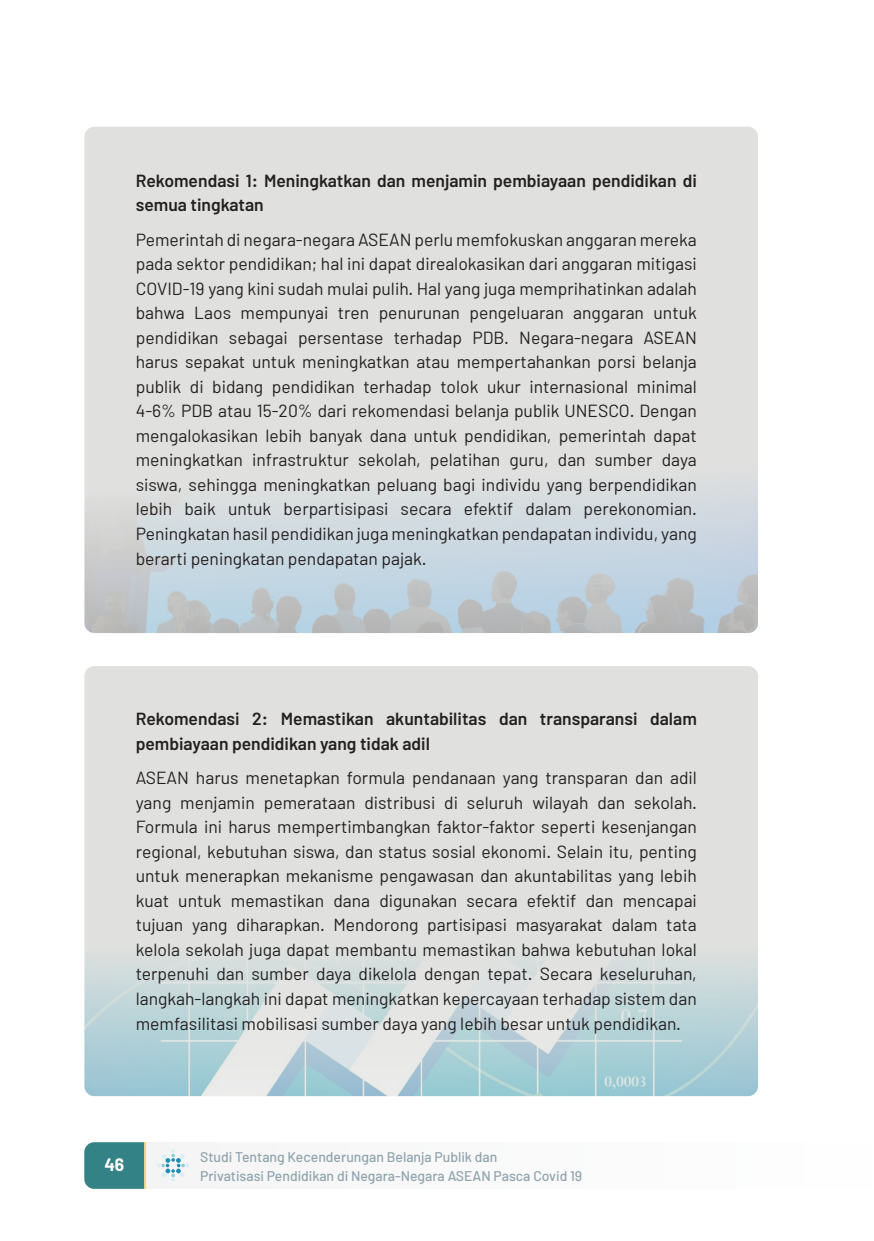
<style>
.page{position:relative;width:874px;height:1241px;background:#fff}
.page>*{position:absolute;margin:0;border:0;box-sizing:border-box;transform-origin:0 0}
.t1{font:17.5px/24.5px "Barlow";color:#231f20;text-align:justify}
.t2{font:600 17.5px/24.5px "Barlow";color:#231f20}
.t3{font:700 17.5px "Barlow";color:#fff}
.t4{font:500 14px/19.2px "Barlow";color:#8fa3ad}
</style>
<div class="page">
<div style="left:84px;top:1142px;width:60px;height:46px;background:#338285"></div>
<div style="left:146px;top:1141px;width:727px;height:47px;background:#fafafa"></div>
<hr style="left:144px;top:1141px;width:2px;height:47px;background:#fcd969">
<svg style="left:157px;top:1149px;width:32px;height:32px"></svg>
<div style="left:84px;top:127px;width:673px;height:506px;background:#e0e1df;border-radius:10px"></div>
<img style="left:84px;top:311px;width:673px;height:322px">
<div style="left:84px;top:666px;width:673px;height:429px;background:#e0e1df;border-radius:10px"></div>
<img style="left:84px;top:783px;width:673px;height:312px">
<p class="t2" style="left:136px;top:168px;width:562px">Rekomendasi 1: Meningkatkan dan menjamin pembiayaan pendidikan di semua tingkatan</p>
<p class="t1" style="left:136px;top:227px;width:562px">Pemerintah di negara-negara ASEAN perlu memfokuskan anggaran mereka pada sektor pendidikan; hal ini dapat direalokasikan dari anggaran mitigasi COVID-19 yang kini sudah mulai pulih. Hal yang juga memprihatinkan adalah bahwa Laos mempunyai tren penurunan pengeluaran anggaran untuk pendidikan sebagai persentase terhadap PDB. Negara-negara ASEAN harus sepakat untuk meningkatkan atau mempertahankan porsi belanja publik di bidang pendidikan terhadap tolok ukur internasional minimal 4-6% PDB atau 15-20% dari rekomendasi belanja publik UNESCO. Dengan mengalokasikan lebih banyak dana untuk pendidikan, pemerintah dapat meningkatkan infrastruktur sekolah, pelatihan guru, dan sumber daya siswa, sehingga meningkatkan peluang bagi individu yang berpendidikan lebih baik untuk berpartisipasi secara efektif dalam perekonomian.<br>Peningkatan hasil pendidikan juga meningkatkan pendapatan individu, yang berarti peningkatan pendapatan pajak.</p>
<p class="t2" style="left:136px;top:706px;width:562px">Rekomendasi 2: Memastikan akuntabilitas dan transparansi dalam pembiayaan pendidikan yang tidak adil</p>
<p class="t1" style="left:136px;top:765px;width:562px">ASEAN harus menetapkan formula pendanaan yang transparan dan adil yang menjamin pemerataan distribusi di seluruh wilayah dan sekolah.<br>Formula ini harus mempertimbangkan faktor-faktor seperti kesenjangan regional, kebutuhan siswa, dan status sosial ekonomi. Selain itu, penting untuk menerapkan mekanisme pengawasan dan akuntabilitas yang lebih kuat untuk memastikan dana digunakan secara efektif dan mencapai tujuan yang diharapkan. Mendorong partisipasi masyarakat dalam tata kelola sekolah juga dapat membantu memastikan bahwa kebutuhan lokal terpenuhi dan sumber daya dikelola dengan tepat. Secara keseluruhan, langkah-langkah ini dapat meningkatkan kepercayaan terhadap sistem dan memfasilitasi mobilisasi sumber daya yang lebih besar untuk pendidikan.</p>
<p class="t3" style="left:104px;top:1153px;width:21px">46</p>
<p class="t4" style="left:200px;top:1146px;width:383px">Studi Tentang Kecenderungan Belanja Publik dan<br>Privatisasi Pendidikan di Negara-Negara ASEAN Pasca Covid 19</p>
</div>
